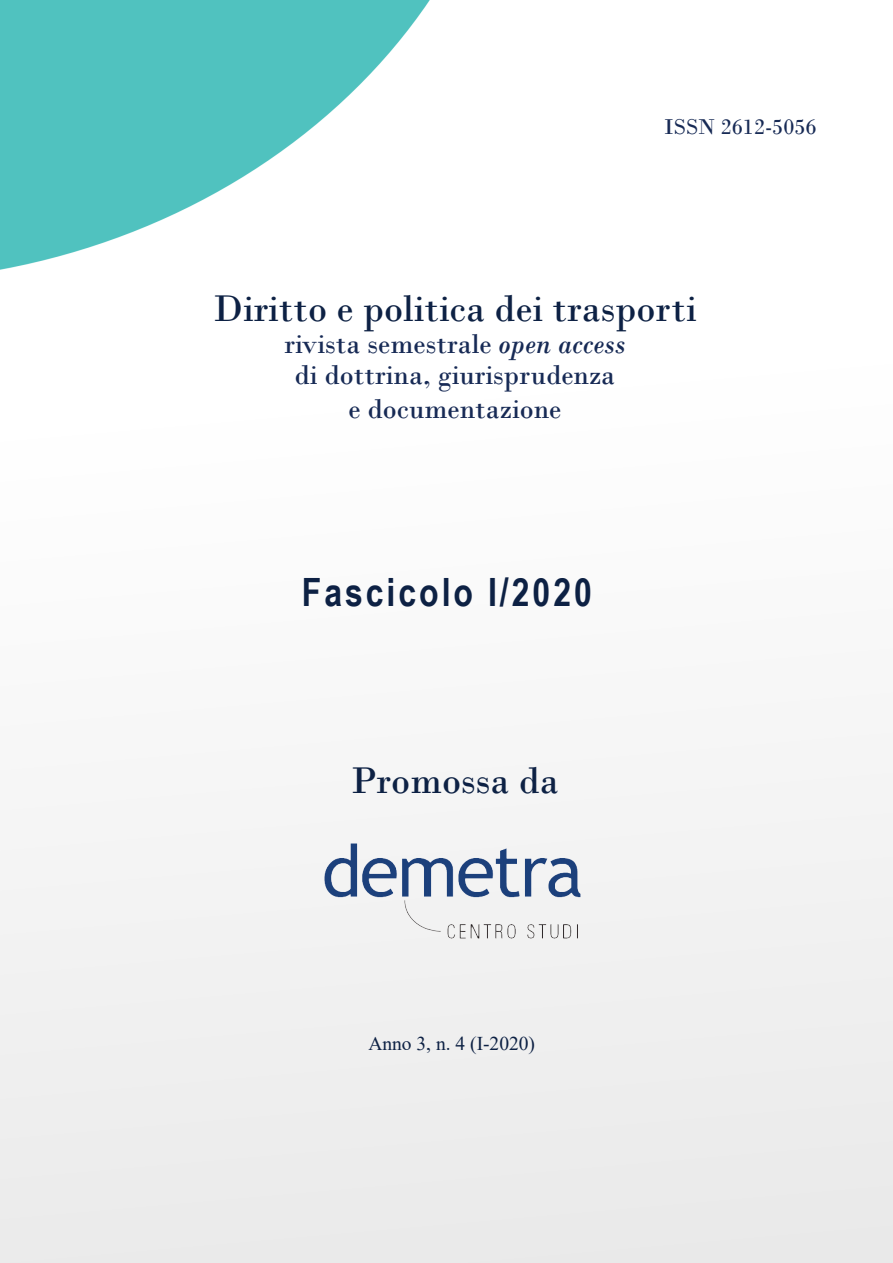
<style>
.page{position:relative;width:893px;height:1263px;background:#fff}
.page>*{position:absolute;margin:0;border:0;box-sizing:border-box;transform-origin:0 0}
.t1{font:39px "Bodoni";color:#0d2144}
.t2{font:700 39px "Arial Narrow";letter-spacing:.075em;color:#0d2144}
.t3{font:28.5px/31.5px "Bodoni";color:#172a55;text-align:center}
.t4{font:22.5px "Bodoni";color:#172a55}
.t5{font:19.5px "Times New Roman";color:#0d2144}
.s1{font-style:italic}
</style>
<div class="page">
<div style="left:0;top:830px;width:239px;height:433px;background:#ececec"></div>
<div style="left:239px;top:773px;width:654px;height:142px;background:#f4f4f4"></div>
<div style="left:239px;top:915px;width:654px;height:348px;background:#ededed"></div>
<div style="left:0;top:830px;width:212px;height:394px;background:#f0f0f0"></div>
<img style="left:319px;top:836px;width:272px;height:112px">
<img style="left:0;top:0;width:430px;height:269px">
<p class="t4" style="left:664px;top:119px;width:154px">ISSN 2612-5056</p>
<h1 class="t1" style="left:213px;top:295px;width:485px">Diritto e politica dei trasporti</h1>
<p class="t3" style="left:284px;top:331px;width:343px">rivista semestrale <span class="s1">open access </span>di dottrina, giurisprudenza</p>
<p class="t3" style="left:349px;top:397px;width:214px">e documentazione</p>
<h1 class="t2" style="left:302px;top:577px;width:292px">Fascicolo I/2020</h1>
<h1 class="t1" style="left:351px;top:767px;width:209px">Promossa da</h1>
<p class="t5" style="left:368px;top:1037px;width:168px">Anno 3, n. 4 (I-2020)</p>
</div>
